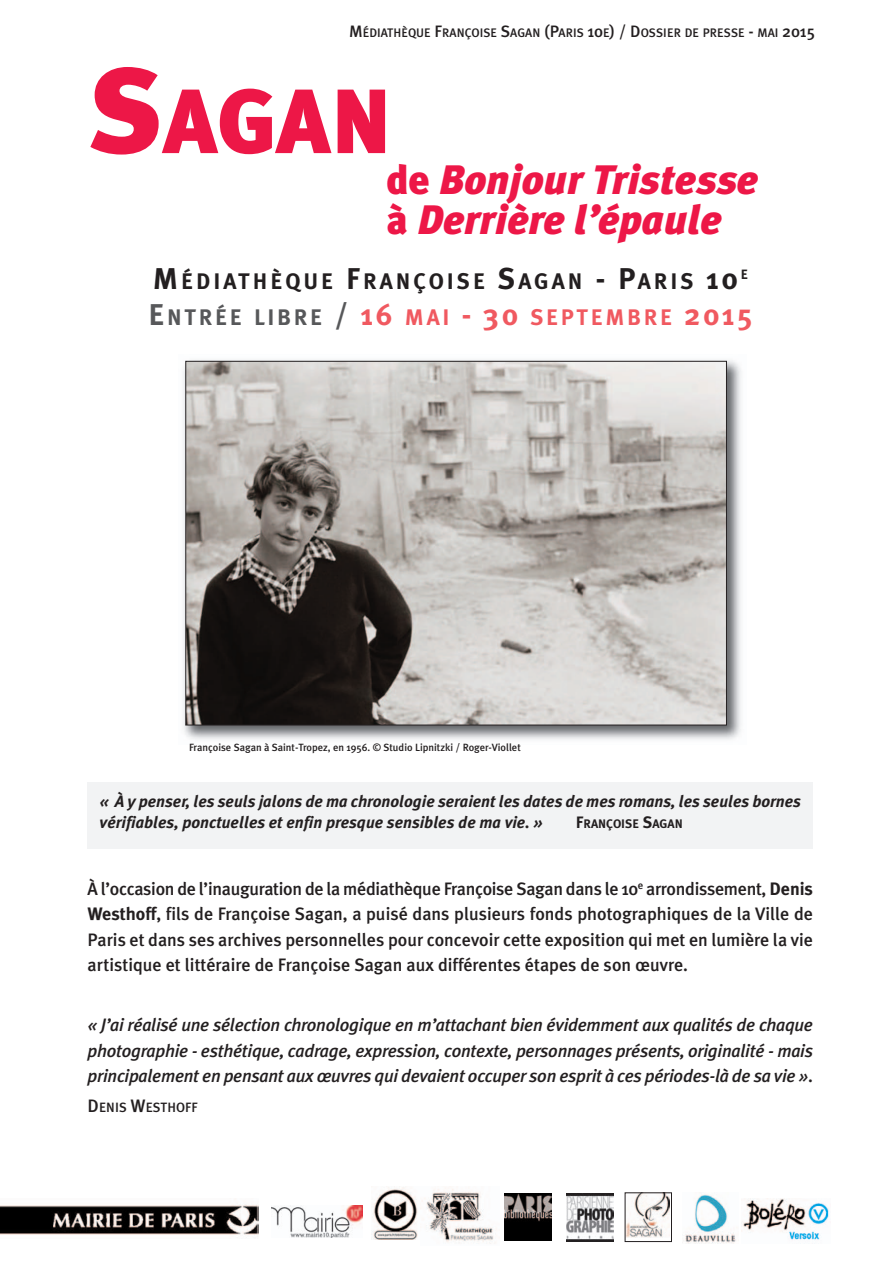
<style>
.page{position:relative;width:893px;height:1263px;background:#fff}
.page>*{position:absolute;margin:0;border:0;box-sizing:border-box;transform-origin:0 0}
.t1{font:italic 900 41.1px/40.5px "Meta Plus";color:#ed1747}
.t2{font:700 22.5px "Meta Plus";letter-spacing:.135em;color:#231f20}
.t3{font:700 22.5px "Meta Plus";letter-spacing:.12em;color:#f05960}
.t4{font:500 18px/25.5px "Meta Plus";color:#231f20;text-align:justify}
.t5{font:italic 500 18px/25.5px "Meta Plus";letter-spacing:-.015em;color:#231f20;text-align:justify}
.t6{font:italic 700 16.5px/21px "Meta Plus";color:#231f20}
.t7{font:500 13.5px "Meta Plus";letter-spacing:.005em;color:#231f20}
.t8{font:700 13.5px "Meta Plus";color:#231f20}
.t9{font:500 12.3px "Meta Plus";color:#231f20}
.t10{font:700 12.3px "Meta Plus";color:#231f20}
.t11{font:500 10.5px "Meta Plus";color:#231f20}
.s1{font-size:16.5px}
.s2{font-style:normal}
.s3{font-size:30px}
.s4{font-size:30px;color:#57585a}
.s5{color:#57585a}
.s6{font-weight:700}
.s7{font-size:18px}
</style>
<div class="page">
<img style="left:0;top:1204px;width:259px;height:31px">
<img style="left:183px;top:360px;width:558px;height:380px">
<img style="left:187px;top:363px;width:538px;height:360px">
<div style="left:88px;top:782px;width:725px;height:67px;background:#f2f3f4"></div>
<img style="left:373px;top:1187px;width:45px;height:52px">
<img style="left:504px;top:1193px;width:48px;height:48px">
<img style="left:272px;top:1205px;width:90px;height:33px">
<img style="left:422px;top:1188px;width:72px;height:56px">
<img style="left:685px;top:1194px;width:51px;height:50px">
<img style="left:566px;top:1194px;width:47px;height:47px">
<img style="left:627px;top:1194px;width:42px;height:44px">
<div style="left:625px;top:1192px;width:47px;height:50px;border:1px solid #231f20"></div>
<img style="left:743px;top:1199px;width:86px;height:41px">
<p class="t9" style="left:349px;top:25px;width:467px"><span class="s1">M</span>ÉDIATHÈQUE <span class="s1">F</span>RANÇOISE <span class="s1">S</span>AGAN <span class="s1">(P</span>ARIS <span class="s1">10</span>E<span class="s1">) / D</span>OSSIER DE PRESSE <span class="s1">-</span> MAI <span class="s1">2015</span></p>
<h1 class="t1" style="left:386px;top:159px;width:373px;text-indent:-298px"><sup>S</sup><sup>AGAN</sup><span class="s2">de</span> Bonjour Tristesse <span class="s2">à</span> Derrière l’épaule</h1>
<p class="t2" style="left:153px;top:268px;width:587px"><span class="s3">M</span>ÉDIATHÈQUE <span class="s3">F</span>RANÇOISE <span class="s3">S</span>AGAN <span class="s3">- P</span>ARIS <span class="s3">10</span></p>
<p class="t8" style="left:741px;top:266px;width:9px">E</p>
<p class="t3" style="left:148px;top:304px;width:605px"><span class="s4">E</span><span class="s5">NTRÉE LIBRE</span> <span class="s4">/</span> <span class="s3">16</span> MAI <span class="s3">- 30</span> SEPTEMBRE <span class="s3">2015</span></p>
<p class="t11" style="left:189px;top:741px;width:333px">Françoise Sagan à Saint-Tropez, en 1956. © Studio Lipnitzki / Roger-Viollet</p>
<p class="t6" style="left:100px;top:791px;width:703px">« À y penser, les seuls jalons de ma chronologie seraient les dates de mes romans, les seules bornes vérifiables, ponctuelles et enfin presque sensibles de ma vie. »</p>
<p class="t10" style="left:576px;top:816px;width:108px"><span class="s1">F</span>RANÇOISE <span class="s1">S</span>AGAN</p>
<p class="t4" style="left:88px;top:876px;width:727px">À l’occasion de l’inauguration de la médiathèque Françoise Sagan dans le 10<sup>e</sup> arrondissement, <span class="s6">Denis Westhoff</span>, fils de Françoise Sagan, a puisé dans plusieurs fonds photographiques de la Ville de Paris et dans ses archives personnelles pour concevoir cette exposition qui met en lumière la vie artistique et littéraire de Françoise Sagan aux différentes étapes de son œuvre.</p>
<p class="t5" style="left:88px;top:1012px;width:727px">« J’ai réalisé une sélection chronologique en m’attachant bien évidemment aux qualités de chaque photographie - esthétique, cadrage, expression, contexte, personnages présents, originalité - mais principalement en pensant aux œuvres qui devaient occuper son esprit à ces périodes-là de sa vie »<span class="s2">.</span></p>
<p class="t7" style="left:88px;top:1099px;width:112px"><span class="s7">D</span>ENIS <span class="s7">W</span>ESTHOFF</p>
</div>
